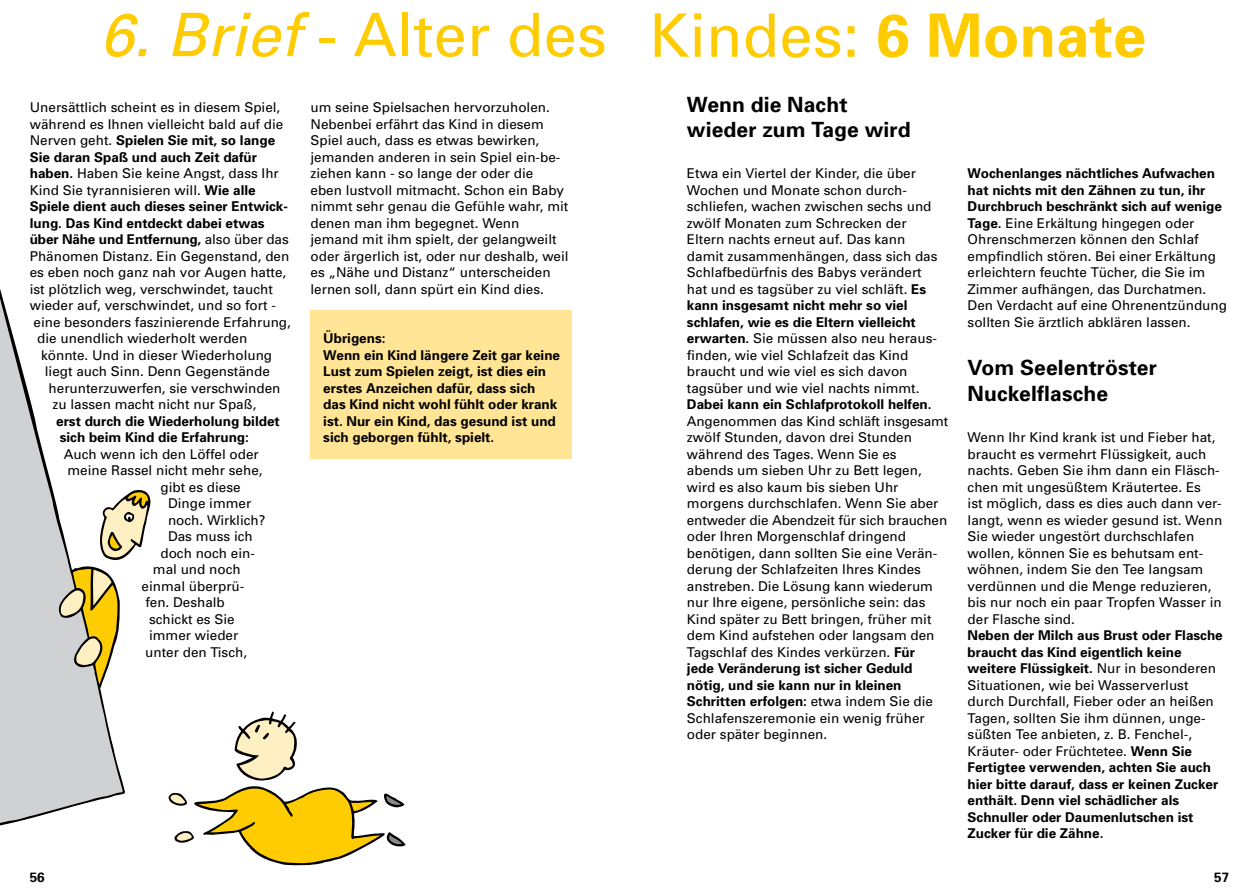
<style>
.page{position:relative;width:1259px;height:893px;background:#fff}
.page>*{position:absolute;margin:0;border:0;box-sizing:border-box;transform-origin:0 0}
.t1{font:60px "Univers";color:#fecc00}
.t2{font:700 21px/25.5px "Univers";letter-spacing:.005em;color:#000}
.t3{font:13.5px/16.5px "Univers";color:#000}
.t4{font:700 13.5px/16.5px "Univers";color:#000}
.s1{font-style:italic}
.s2{font-weight:700}
.s3{font-weight:400}
</style>
<div class="page">
<div style="left:310px;top:310px;width:262px;height:149px;background:#ffe595"></div>
<svg style="left:0;top:289px;width:125px;height:537px;fill:#d0d1d2"></svg>
<svg style="left:59px;top:569px;width:61px;height:115px;background:#ccbc7a"></svg>
<svg style="left:98px;top:489px;width:53px;height:72px"></svg>
<svg style="left:168px;top:711px;width:237px;height:155px"></svg>
<h1 class="t1" style="left:100px;top:-3px;width:1047px"><span class="s1">6. Brief</span> - Alter des Kindes: <span class="s2">6 Monate</span></h1>
<p class="t3" style="left:30px;top:99px;width:252px">Unersättlich scheint es in diesem Spiel,</p>
<p class="t3" style="left:30px;top:115px;width:255px">während es Ihnen vielleicht bald auf die</p>
<p class="t4" style="left:30px;top:132px;width:247px"><span class="s3">Nerven geht.</span> Spielen Sie mit, so lange</p>
<p class="t4" style="left:30px;top:148px;width:229px">Sie daran Spaß und auch Zeit dafür</p>
<p class="t3" style="left:30px;top:165px;width:251px"><span class="s2">haben.</span> Haben Sie keine Angst, dass Ihr</p>
<p class="t3" style="left:30px;top:181px;width:227px">Kind Sie tyrannisieren will. <span class="s2">Wie alle</span></p>
<p class="t4" style="left:30px;top:198px;width:259px">Spiele dient auch dieses seiner Entwick-</p>
<p class="t4" style="left:30px;top:214px;width:236px">lung. Das Kind entdeckt dabei etwas</p>
<p class="t4" style="left:30px;top:231px;width:260px">über Nähe und Entfernung, <span class="s3">also über das</span></p>
<p class="t3" style="left:30px;top:247px;width:261px">Phänomen Distanz. Ein Gegenstand, den</p>
<p class="t3" style="left:30px;top:264px;width:258px">es eben noch ganz nah vor Augen hatte,</p>
<p class="t3" style="left:30px;top:280px;width:245px">ist plötzlich weg, verschwindet, taucht</p>
<p class="t3" style="left:30px;top:297px;width:247px">wieder auf, verschwindet, und so fort -</p>
<p class="t3" style="left:34px;top:313px;width:259px">eine besonders faszinierende Erfahrung,</p>
<p class="t3" style="left:37px;top:330px;width:212px">die unendlich wiederholt werden</p>
<p class="t3" style="left:41px;top:346px;width:233px">könnte. Und in dieser Wiederholung</p>
<p class="t3" style="left:45px;top:363px;width:227px">liegt auch Sinn. Denn Gegenstände</p>
<p class="t3" style="left:49px;top:379px;width:233px">herunterzuwerfen, sie verschwinden</p>
<p class="t3" style="left:52px;top:396px;width:206px">zu lassen macht nicht nur Spaß,</p>
<p class="t4" style="left:56px;top:412px;width:225px">erst durch die Wiederholung bildet</p>
<p class="t4" style="left:60px;top:429px;width:191px">sich beim Kind die Erfahrung:</p>
<p class="t3" style="left:64px;top:445px;width:197px">Auch wenn ich den Löffel oder</p>
<p class="t3" style="left:68px;top:462px;width:197px">meine Rassel nicht mehr sehe,</p>
<p class="t3" style="left:168px;top:478px;width:99px;text-indent:-8px">gibt es diese<br>Dinge immer noch. Wirklich?<br>Das muss ich</p>
<p class="t3" style="left:160px;top:544px;width:95px">doch noch ein-</p>
<p class="t3" style="left:153px;top:561px;width:89px">mal und noch</p>
<p class="t3" style="left:142px;top:577px;width:104px">einmal überprü-</p>
<p class="t3" style="left:145px;top:594px;width:95px">fen. Deshalb schickt es Sie immer wieder</p>
<p class="t3" style="left:145px;top:643px;width:103px">unter den Tisch,</p>
<p class="t3" style="left:310px;top:99px;width:260px">um seine Spielsachen hervorzuholen.<br>Nebenbei erfährt das Kind in diesem Spiel auch, dass es etwas bewirken, jemanden anderen in sein Spiel ein-be&shy;ziehen kann - so lange der oder die<br>eben lustvoll mitmacht. Schon ein Baby nimmt sehr genau die Gefühle wahr, mit denen man ihm begegnet. Wenn jemand mit ihm spielt, der gelangweilt oder ärgerlich ist, oder nur deshalb, weil es „Nähe und Distanz“ unterscheiden lernen soll, dann spürt ein Kind dies.</p>
<p class="t4" style="left:323px;top:330px;width:238px">Übrigens:<br>Wenn ein Kind längere Zeit gar keine<br>Lust zum Spielen zeigt, ist dies ein erstes Anzeichen dafür, dass sich das Kind nicht wohl fühlt oder krank ist. Nur ein Kind, das gesund ist und sich geborgen fühlt, spielt.</p>
<h3 class="t2" style="left:687px;top:91px;width:225px">Wenn die Nacht wieder zum Tage wird</h3>
<p class="t3" style="left:687px;top:165px;width:263px">Etwa ein Viertel der Kinder, die über Wochen und Monate schon durch&shy;schliefen, wachen zwischen sechs und zwölf Monaten zum Schrecken der<br>Eltern nachts erneut auf. Das kann<br>damit zusammenhängen, dass sich das Schlafbedürfnis des Babys verändert<br>hat und es tagsüber zu viel schläft. <span class="s2">Es kann insgesamt nicht mehr so viel schlafen, wie es die Eltern vielleicht erwarten.</span> Sie müssen also neu heraus&shy;finden, wie viel Schlafzeit das Kind braucht und wie viel es sich davon tagsüber und wie viel nachts nimmt.<br><span class="s2">Dabei kann ein Schlafprotokoll helfen.<br></span>Angenommen das Kind schläft insgesamt zwölf Stunden, davon drei Stunden während des Tages. Wenn Sie es<br>abends um sieben Uhr zu Bett legen, wird es also kaum bis sieben Uhr morgens durchschlafen. Wenn Sie aber entweder die Abendzeit für sich brauchen oder Ihren Morgenschlaf dringend benötigen, dann sollten Sie eine Verän&shy;derung der Schlafzeiten Ihres Kindes anstreben. Die Lösung kann wiederum nur Ihre eigene, persönliche sein: das Kind später zu Bett bringen, früher mit dem Kind aufstehen oder langsam den Tagschlaf des Kindes verkürzen. <span class="s2">Für<br>jede Veränderung ist sicher Geduld nötig, und sie kann nur in kleinen Schritten erfolgen:</span> etwa indem Sie die Schlafenszeremonie ein wenig früher oder später beginnen.</p>
<p class="t3" style="left:967px;top:165px;width:261px"><span class="s2">Wochenlanges nächtliches Aufwachen hat nichts mit den Zähnen zu tun, ihr Durchbruch beschränkt sich auf wenige Tage.</span> Eine Erkältung hingegen oder Ohrenschmerzen können den Schlaf empfindlich stören. Bei einer Erkältung erleichtern feuchte Tücher, die Sie im Zimmer aufhängen, das Durchatmen.<br>Den Verdacht auf eine Ohrenentzündung sollten Sie ärztlich abklären lassen.</p>
<h3 class="t2" style="left:967px;top:354px;width:191px">Vom Seelentröster<br>Nuckelflasche</h3>
<p class="t3" style="left:967px;top:429px;width:253px">Wenn Ihr Kind krank ist und Fieber hat, braucht es vermehrt Flüssigkeit, auch nachts. Geben Sie ihm dann ein Fläsch&shy;chen mit ungesüßtem Kräutertee. Es</p>
<p class="t3" style="left:967px;top:511px;width:257px">langt, wenn es wieder gesund ist. Wenn Sie wieder ungestört durchschlafen wollen, können Sie es behutsam ent&shy;wöhnen, indem Sie den Tee langsam verdünnen und die Menge reduzieren, bis nur noch ein paar Tropfen Wasser in der Flasche sind.<br><span class="s2">Neben der Milch aus Brust oder Flasche braucht das Kind eigentlich keine weitere Flüssigkeit.</span> Nur in besonderen Situationen, wie bei Wasserverlust durch Durchfall, Fieber oder an heißen Tagen, sollten Sie ihm dünnen, unge&shy;süßten Tee anbieten, z. B. Fenchel-, Kräuter- oder Früchtetee. <span class="s2">Wenn Sie Fertigtee verwenden, achten Sie auch hier bitte darauf, dass er keinen Zucker enthält. Denn viel schädlicher als Schnuller oder Daumenlutschen ist Zucker für die Zähne.</span></p>
<p class="t3" style="left:967px;top:495px;width:255px">ist möglich, dass es dies auch dann ver-</p>
<p class="t4" style="left:30px;top:869px;width:17px">56</p>
<p class="t4" style="left:1214px;top:869px;width:17px">57</p>
</div>
